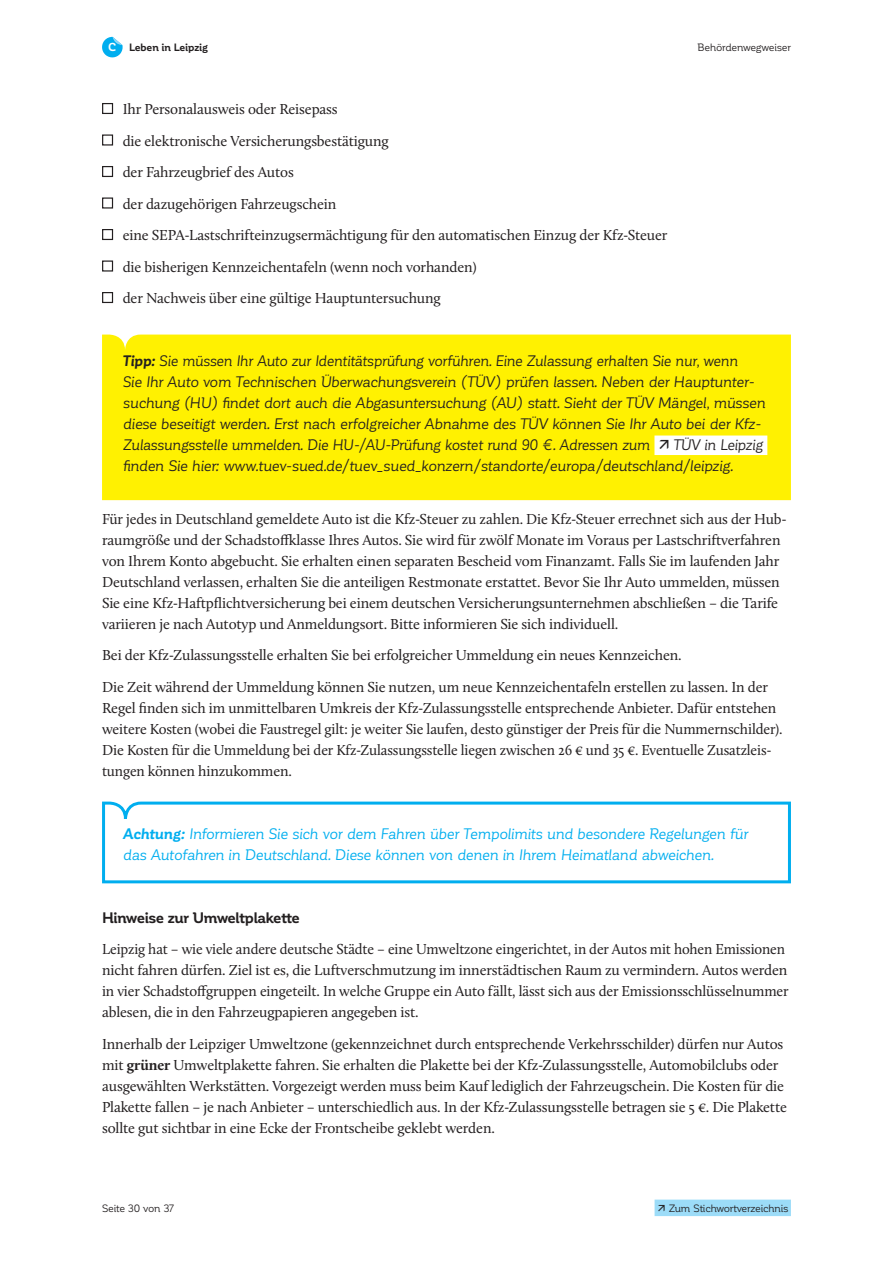
<style>
.page{position:relative;width:893px;height:1263px;background:#fff}
.page>*{position:absolute;margin:0;border:0;box-sizing:border-box;transform-origin:0 0}
.ULWC_Text_10_14{font:15px/21px "Calluna";letter-spacing:-.01em;color:#231f20}
.ULWC_Tippkasten{font:italic 15px/21px "Corporative";letter-spacing:-.015em;color:#231f20}
.ULWC_Achtungkasten{font:italic 15px/21px "Corporative";letter-spacing:-.015em;color:#00aeef}
.ULWC_Ü4_10_14_schwar{font:700 15px "Corporative";letter-spacing:-.025em;color:#231f20}
.t1{font:700 11.4px "Corporative";color:#fff}
.t2{font:10.5px "Corporative";letter-spacing:-.02em;color:#231f20}
.ULWC_Kolumnentitel_7{font:700 10.5px "Corporative";letter-spacing:-.01em;color:#231f20}
.s1{font-weight:700}
.s2{color:#9cdcf8}
</style>
<div class="page">
<div style="left:102px;top:335px;width:689px;height:165px;background:#fff101"></div>
<svg style="left:102px;top:801px;width:689px;height:83px"></svg>
<div style="left:655px;top:1199px;width:136px;height:17px;background:#9cdcf8"></div>
<svg style="left:102px;top:37px;width:21px;height:21px"></svg>
<div style="left:654px;top:435px;width:113px;height:20px;background:#fff"></div>
<div style="left:102px;top:103px;width:11px;height:11px;border:1px solid #231f20"></div>
<div style="left:102px;top:134px;width:11px;height:12px;border:1px solid #231f20"></div>
<div style="left:102px;top:166px;width:11px;height:11px;border:1px solid #231f20"></div>
<div style="left:102px;top:197px;width:11px;height:12px;border:1px solid #231f20"></div>
<div style="left:102px;top:229px;width:11px;height:11px;border:1px solid #231f20"></div>
<div style="left:102px;top:260px;width:11px;height:12px;border:1px solid #231f20"></div>
<div style="left:102px;top:292px;width:11px;height:11px;border:1px solid #231f20"></div>
<p class="t1" style="left:108px;top:41px;width:10px">C</p>
<p class="ULWC_Kolumnentitel_7" style="left:129px;top:42px;width:80px">Leben in Leipzig</p>
<p class="t2" style="left:698px;top:42px;width:95px">Behördenwegweiser</p>
<p class="ULWC_Text_10_14" style="left:123px;top:98px;width:217px">Ihr Personalausweis oder Reisepass</p>
<p class="ULWC_Text_10_14" style="left:123px;top:130px;width:268px">die elektronische Versicherungsbestätigung</p>
<p class="ULWC_Text_10_14" style="left:123px;top:161px;width:173px">der Fahrzeugbrief des Autos</p>
<p class="ULWC_Text_10_14" style="left:123px;top:193px;width:215px">der dazugehörigen Fahrzeugschein</p>
<p class="ULWC_Text_10_14" style="left:123px;top:224px;width:546px">eine SEPA-Lastschrifteinzugsermächtigung für den automatischen Einzug der Kfz-Steuer</p>
<p class="ULWC_Text_10_14" style="left:123px;top:256px;width:356px">die bisherigen Kennzeichentafeln (wenn noch vorhanden)</p>
<p class="ULWC_Text_10_14" style="left:123px;top:287px;width:320px">der Nachweis über eine gültige Hauptuntersuchung</p>
<p class="ULWC_Tippkasten" style="left:123px;top:350px;width:644px"><span class="s1">Tipp:</span> Sie müssen Ihr Auto zur Identitätsprüfung vorführen. Eine Zulassung erhalten Sie nur, wenn<br>Sie Ihr Auto vom Technischen Überwachungsverein (TÜV) prüfen lassen. Neben der Hauptunter&shy;suchung (HU) findet dort auch die Abgasuntersuchung (AU) statt. Sieht der TÜV Mängel, müssen diese beseitigt werden. Erst nach erfolgreicher Abnahme des TÜV können Sie Ihr Auto bei der Kfz-Zulassungsstelle ummelden. Die HU-/AU-Prüfung kostet rund 90 €. Adressen zum</p>
<p class="ULWC_Tippkasten" style="left:123px;top:434px;width:641px;text-indent:550px">TÜV in Leipzig finden Sie hier: www.tuev-sued.de/tuev_sued_konzern/standorte/europa/deutschland/leipzig.</p>
<p class="ULWC_Text_10_14" style="left:102px;top:508px;width:684px">Für jedes in Deutschland gemeldete Auto ist die Kfz-Steuer zu zahlen. Die Kfz-Steuer errechnet sich aus der Hub&shy;raumgröße und der Schadstoffklasse Ihres Autos. Sie wird für zwölf Monate im Voraus per Lastschriftverfahren von Ihrem Konto abgebucht. Sie erhalten einen separaten Bescheid vom Finanzamt. Falls Sie im laufenden Jahr Deutschland verlassen, erhalten Sie die anteiligen Restmonate erstattet. Bevor Sie Ihr Auto ummelden, müssen Sie eine Kfz-Haftpflichtversicherung bei einem deutschen Versicherungsunternehmen abschließen – die Tarife variieren je nach Autotyp und Anmeldungsort. Bitte informieren Sie sich individuell.</p>
<p class="ULWC_Text_10_14" style="left:102px;top:644px;width:581px">Bei der Kfz-Zulassungsstelle erhalten Sie bei erfolgreicher Ummeldung ein neues Kennzeichen.</p>
<p class="ULWC_Text_10_14" style="left:102px;top:676px;width:682px">Die Zeit während der Ummeldung können Sie nutzen, um neue Kennzeichentafeln erstellen zu lassen. In der Regel finden sich im unmittelbaren Umkreis der Kfz-Zulassungsstelle entsprechende Anbieter. Dafür entstehen weitere Kosten (wobei die Faustregel gilt: je weiter Sie laufen, desto günstiger der Preis für die Nummernschilder).<br>Die Kosten für die Ummeldung bei der Kfz-Zulassungsstelle liegen zwischen 26 € und 35 €. Eventuelle Zusatzleis&shy;tungen können hinzukommen.</p>
<p class="ULWC_Achtungkasten" style="left:123px;top:823px;width:626px"><span class="s1">Achtung:</span> Informieren Sie sich vor dem Fahren über Tempolimits und besondere Regelungen für das Autofahren in Deutschland. Diese können von denen in Ihrem Heimatland abweichen.</p>
<p class="ULWC_Ü4_10_14_schwar" style="left:102px;top:909px;width:199px">Hinweise zur Umweltplakette</p>
<p class="ULWC_Text_10_14" style="left:102px;top:938px;width:688px">Leipzig hat – wie viele andere deutsche Städte – eine Umweltzone eingerichtet, in der Autos mit hohen Emissionen nicht fahren dürfen. Ziel ist es, die Luftverschmutzung im innerstädtischen Raum zu vermindern. Autos werden in vier Schadstoffgruppen eingeteilt. In welche Gruppe ein Auto fällt, lässt sich aus der Emissionsschlüsselnummer ablesen, die in den Fahrzeugpapieren angegeben ist.</p>
<p class="ULWC_Text_10_14" style="left:102px;top:1033px;width:686px">Innerhalb der Leipziger Umweltzone (gekennzeichnet durch entsprechende Verkehrsschilder) dürfen nur Autos mit <span class="s1">grüner</span> Umweltplakette fahren. Sie erhalten die Plakette bei der Kfz-Zulassungsstelle, Automobilclubs oder ausgewählten Werkstätten. Vorgezeigt werden muss beim Kauf lediglich der Fahrzeugschein. Die Kosten für die Plakette fallen – je nach Anbieter – unterschiedlich aus. In der Kfz-Zulassungsstelle betragen sie 5 €. Die Plakette sollte gut sichtbar in eine Ecke der Frontscheibe geklebt werden.</p>
<p class="t2" style="left:102px;top:1202px;width:73px">Seite 30 von 37</p>
<p class="t2" style="left:669px;top:1202px;width:123px">Zum Stichwortverzeichnis<span class="s2">.</span></p>
</div>
